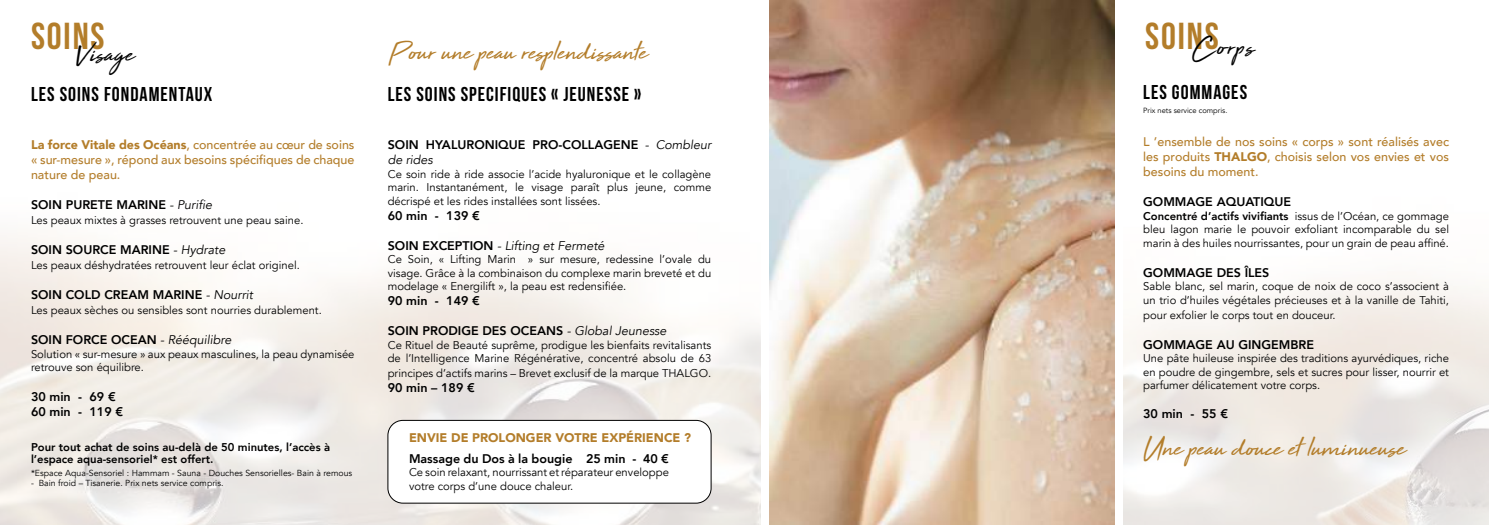
<style>
.page{position:relative;width:1489px;height:525px;background:#fff}
.page>*{position:absolute;margin:0;border:0;box-sizing:border-box;transform-origin:0 0}
.t1{font:700 37.5px "Bebas Neue";letter-spacing:.05em;color:#b37d2a}
.t2{font:30px "High Tide";color:#b37d2a}
.t3{font:30px "High Tide";color:#000}
.t4{font:20px "Bebas Neue";letter-spacing:.05em;color:#000}
.t5{font:800 12.5px/15px "Avenir";color:#000}
.t6{font:500 12.5px/15px "Avenir";color:#b37d2a;text-align:justify}
.t7{font:900 12.5px "Avenir";color:#b37d2a}
.t8{font:italic 12.5px "Avenir";color:#000}
.t9{font:11.25px/13.5px "Avenir";color:#000}
.t10{font:800 11.25px/12.5px "Avenir";color:#000}
.t11{font:8.75px "Avenir";color:#000}
.t12{font:7.5px "Avenir";color:#000}
.s1{font-weight:900}
.s2{font-weight:400;font-style:italic}
.s3{font-weight:800}
.s4{font-weight:800;font-style:normal}
</style>
<div class="page">
<img style="left:0;top:235px;width:760px;height:289px">
<div style="left:388px;top:420px;width:323px;height:83px;background:#fff;border-radius:15px"></div>
<div style="left:388px;top:420px;width:323px;height:83px;border:1px solid #000;border-radius:15px"></div>
<img style="left:769px;top:0;width:345px;height:524px">
<img style="left:1123px;top:281px;width:365px;height:243px">
<h1 class="t1" style="left:31px;top:15px;width:75px">SOINs</h1>
<h1 class="t1" style="left:1145px;top:15px;width:75px">SOINs</h1>
<h3 class="t4" style="left:31px;top:83px;width:183px">LES SOINS FONDAMENTAUX</h3>
<p class="t6" style="left:31px;top:136px;width:325px"><span class="s1">La force Vitale des Océans</span>, concentrée au cœur de soins « sur-mesure », répond aux besoins spécifiques de chaque nature de peau.</p>
<p class="t5" style="left:31px;top:197px;width:182px">SOIN PURETE MARINE <span class="s2">- Purifie</span></p>
<p class="t9" style="left:31px;top:213px;width:274px">Les peaux mixtes à grasses retrouvent une peau saine.</p>
<p class="t5" style="left:31px;top:242px;width:196px">SOIN SOURCE MARINE <span class="s2">- Hydrate</span></p>
<p class="t9" style="left:31px;top:258px;width:270px">Les peaux déshydratées retrouvent leur éclat originel.</p>
<p class="t5" style="left:31px;top:287px;width:223px">SOIN COLD CREAM MARINE <span class="s2">- Nourrit</span></p>
<p class="t9" style="left:31px;top:303px;width:292px">Les peaux sèches ou sensibles sont nourries durablement.</p>
<p class="t5" style="left:31px;top:332px;width:202px">SOIN FORCE OCEAN <span class="s2">- Rééquilibre</span></p>
<p class="t9" style="left:31px;top:347px;width:325px">Solution « sur-mesure » aux peaux masculines, la peau dynamisée retrouve son équilibre.</p>
<p class="t5" style="left:31px;top:389px;width:94px">30 min - 69 €<br>60 min - 119 €</p>
<h2 class="t3" style="left:76px;top:33px;width:59px">Visage</h2>
<h2 class="t2" style="left:388px;top:31px;width:261px">Pour une peau resplendissante</h2>
<h2 class="t3" style="left:1191px;top:26px;width:63px">Corps</h2>
<h3 class="t4" style="left:1143px;top:81px;width:105px">Les GOMMAGES</h3>
<p class="t12" style="left:1143px;top:106px;width:86px">Prix nets service compris.</p>
<p class="t6" style="left:1143px;top:133px;width:307px">L ’ensemble de nos soins « corps » sont réalisés avec les produits <span class="s1">THALGO</span>, choisis selon vos envies et vos besoins du moment.</p>
<p class="t5" style="left:1143px;top:194px;width:149px">GOMMAGE AQUATIQUE</p>
<p class="t9" style="left:1143px;top:209px;width:307px;text-align:justify"><span class="s3">Concentré d’actifs vivifiants</span> issus de l’Océan, ce gommage bleu lagon marie le pouvoir exfoliant incomparable du sel marin à des huiles nourrissantes, pour un grain de peau affiné.</p>
<p class="t5" style="left:1143px;top:265px;width:128px">GOMMAGE DES ÎLES</p>
<p class="t9" style="left:1143px;top:279px;width:307px">Sable blanc, sel marin, coque de noix de coco s’associent à un trio d’huiles végétales précieuses et à la vanille de Tahiti,</p>
<p class="t9" style="left:1143px;top:308px;width:194px">pour exfolier le corps tout en douceur.</p>
<p class="t5" style="left:1143px;top:337px;width:172px">GOMMAGE AU GINGEMBRE</p>
<p class="t9" style="left:1143px;top:351px;width:307px;text-align:justify">Une pâte huileuse inspirée des traditions ayurvédiques, riche en poudre de gingembre, sels et sucres pour lisser, nourrir et parfumer délicatement votre corps.</p>
<p class="t5" style="left:1143px;top:406px;width:86px">30 min - 55 €</p>
<h3 class="t4" style="left:388px;top:83px;width:255px">LES SOINS SPECIFIQUES « JEUNESSE »</h3>
<p class="t5" style="left:388px;top:137px;width:325px">SOIN HYALURONIQUE PRO-COLLAGENE <span class="s2">- Combleur de rides</span></p>
<p class="t9" style="left:388px;top:167px;width:325px;text-align:justify">Ce soin ride à ride associe l’acide hyaluronique et le collagène marin. Instantanément, le visage paraît plus jeune, comme décrispé et les rides installées sont lissées.</p>
<p class="t5" style="left:388px;top:208px;width:94px">60 min - 139 €</p>
<p class="t8" style="left:388px;top:238px;width:218px"><span class="s4">SOIN EXCEPTION</span> - Lifting et Fermeté</p>
<p class="t9" style="left:388px;top:253px;width:325px;text-align:justify">Ce Soin, « Lifting Marin » sur mesure, redessine l’ovale du visage. Grâce à la combinaison du complexe marin breveté et du modelage « Energilift », la peau est redensifiée.</p>
<p class="t5" style="left:388px;top:293px;width:94px">90 min - 149 €</p>
<p class="t5" style="left:388px;top:323px;width:280px">SOIN PRODIGE DES OCEANS <span class="s2">- Global Jeunesse</span></p>
<p class="t9" style="left:388px;top:338px;width:325px">Ce Rituel de Beauté suprême, prodigue les bienfaits revitalisants de l’Intelligence Marine Régénérative, concentré absolu de 63</p>
<p class="t9" style="left:388px;top:367px;width:325px">principes d’actifs marins – Brevet exclusif de la marque THALGO.</p>
<p class="t5" style="left:388px;top:380px;width:88px">90 min – 189 €</p>
<p class="t10" style="left:31px;top:440px;width:300px">Pour tout achat de soins au-delà de 50 minutes, l’accès à l’espace aqua-sensoriel* est offert.</p>
<p class="t11" style="left:31px;top:467px;width:323px">*Espace Aqua-Sensoriel : Hammam - Sauna - Douches Sensorielles- Bain à remous</p>
<p class="t11" style="left:31px;top:477px;width:194px">- Bain froid – Tisanerie. Prix nets service compris.</p>
<p class="t7" style="left:409px;top:427px;width:283px">ENVIE DE PROLONGER VOTRE EXPÉRIENCE ?</p>
<p class="t5" style="left:409px;top:450px;width:261px">Massage du Dos à la bougie 25 min - 40 €</p>
<p class="t9" style="left:409px;top:465px;width:261px">Ce soin relaxant, nourrissant et réparateur enveloppe votre corps d’une douce chaleur.</p>
<h2 class="t2" style="left:1145px;top:427px;width:261px">Une peau douce et luminueuse</h2>
</div>
